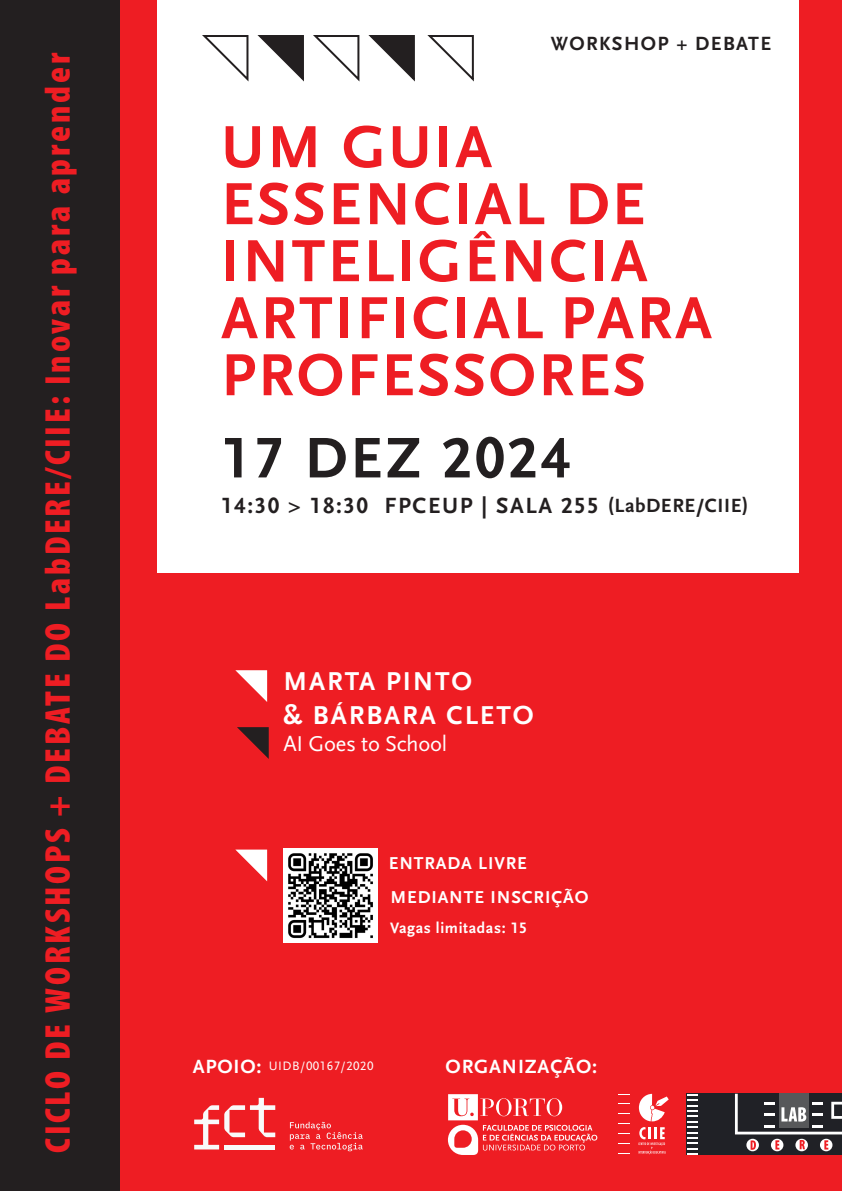
<style>
.page{position:relative;width:842px;height:1191px;background:#fff}
.page>*{position:absolute;margin:0;border:0;box-sizing:border-box;transform-origin:0 0}
.t1{font:62px/57px "Scala Sans Bold LF";letter-spacing:.04em;color:#ee1d23}
.t2{font:59.7px "Scala Sans Bold LF";letter-spacing:.05em;color:#231f20}
.t3{font:36px "Myriad Variable Concept";letter-spacing:.08em;color:#ee1d23}
.t4{font:27px "Scala Sans Bold LF";letter-spacing:.07em;color:#fff}
.t5{font:23px "Scala Sans Bold LF";letter-spacing:.07em;color:#231f20}
.t6{font:22.4px "Scala Sans Regular LF";letter-spacing:-.01em;color:#fff}
.t7{font:20px "Scala Sans Bold LF";letter-spacing:.045em;color:#fff}
.t8{font:20px "Scala Sans Bold LF";letter-spacing:.07em;color:#231f20}
.t9{font:18px "Scala Sans Bold LF";letter-spacing:.05em;color:#fff}
.t10{font:15.8px "Scala Sans Bold LF";letter-spacing:.04em;color:#fff}
.t11{font:12.8px "Scala Sans Regular LF";letter-spacing:.04em;color:#fff}
.s1{font-size:20px}
.s2{font-size:27.4px}
</style>
<div class="page">
<div style="left:115px;top:0;width:727px;height:1191px;background:#ee1d23"></div>
<div style="left:158px;top:0;width:641px;height:573px;background:#fff"></div>
<div style="left:0;top:0;width:119px;height:1191px;background:#231f20"></div>
<svg style="left:202px;top:35px;width:47px;height:47px"></svg>
<svg style="left:313px;top:35px;width:47px;height:47px"></svg>
<svg style="left:257px;top:35px;width:47px;height:47px"></svg>
<svg style="left:368px;top:35px;width:47px;height:47px"></svg>
<svg style="left:235px;top:670px;width:32px;height:32px"></svg>
<svg style="left:235px;top:849px;width:32px;height:32px"></svg>
<svg style="left:237px;top:727px;width:32px;height:32px"></svg>
<svg style="left:448px;top:1094px;width:149px;height:61px"></svg>
<svg style="left:618px;top:1133px;width:12px;height:1px"></svg>
<svg style="left:618px;top:1103px;width:12px;height:1px"></svg>
<svg style="left:618px;top:1153px;width:12px;height:1px"></svg>
<svg style="left:618px;top:1113px;width:12px;height:1px"></svg>
<svg style="left:618px;top:1123px;width:12px;height:1px"></svg>
<svg style="left:618px;top:1143px;width:12px;height:1px"></svg>
<svg style="left:639px;top:1093px;width:30px;height:28px"></svg>
<svg style="left:638px;top:1127px;width:28px;height:27px"></svg>
<svg style="left:427px;top:35px;width:47px;height:47px"></svg>
<img style="left:283px;top:848px;width:95px;height:94px">
<div style="left:687px;top:1093px;width:155px;height:62px;background:#202126"></div>
<svg style="left:746px;top:1138px;width:13px;height:13px"></svg>
<svg style="left:771px;top:1138px;width:12px;height:13px"></svg>
<svg style="left:795px;top:1138px;width:13px;height:13px"></svg>
<svg style="left:820px;top:1138px;width:12px;height:13px"></svg>
<svg style="left:750px;top:1140px;width:6px;height:9px"></svg>
<svg style="left:775px;top:1140px;width:4px;height:9px"></svg>
<svg style="left:800px;top:1140px;width:5px;height:9px"></svg>
<svg style="left:824px;top:1140px;width:4px;height:9px"></svg>
<svg style="left:687px;top:1094px;width:10px;height:61px"></svg>
<svg style="left:735px;top:1093px;width:107px;height:41px"></svg>
<svg style="left:290px;top:1121px;width:73px;height:30px"></svg>
<svg style="left:194px;top:1097px;width:81px;height:52px"></svg>
<div style="left:224px;top:1144px;width:51px;height:5px;background:#f9fafa"></div>
<p class="t3" style="left:37px;top:1152px;width:1101px;rotate:-90deg">CICLO DE WORKSHOPS + DEBATE DO LabDERE/CIIE: Inovar para aprender</p>
<p class="t8" style="left:551px;top:32px;width:222px">WORKSHOP + DEBATE</p>
<p class="t1" style="left:221px;top:120px;width:492px">UM GUIA<br>ESSENCIAL DE<br>INTELIGÊNCIA<br>ARTIFICIAL PARA<br>PROFESSORES</p>
<p class="t2" style="left:221px;top:426px;width:351px">17 DEZ 2024</p>
<p class="t5" style="left:221px;top:493px;width:529px">14:30 &gt; 18:30 FPCEUP | SALA 255 <span class="s1">(LabDERE/CIIE)</span></p>
<p class="t4" style="left:283px;top:666px;width:190px">MARTA PINTO</p>
<p class="t4" style="left:283px;top:700px;width:252px">&amp; BÁRBARA CLET<span class="s2">O</span></p>
<p class="t6" style="left:283px;top:731px;width:165px">AI Goes to School</p>
<p class="t9" style="left:389px;top:853px;width:140px">ENTRADA LIVRE</p>
<p class="t9" style="left:390px;top:887px;width:200px">MEDIANTE INSCRIÇÃO</p>
<p class="t10" style="left:390px;top:919px;width:138px">Vagas limitadas: 15</p>
<p class="t7" style="left:193px;top:1055px;width:70px">APOIO:</p>
<p class="t11" style="left:269px;top:1058px;width:106px">UIDB/00167/2020</p>
<p class="t7" style="left:446px;top:1055px;width:153px">ORGANIZAÇÃO:</p>
</div>
